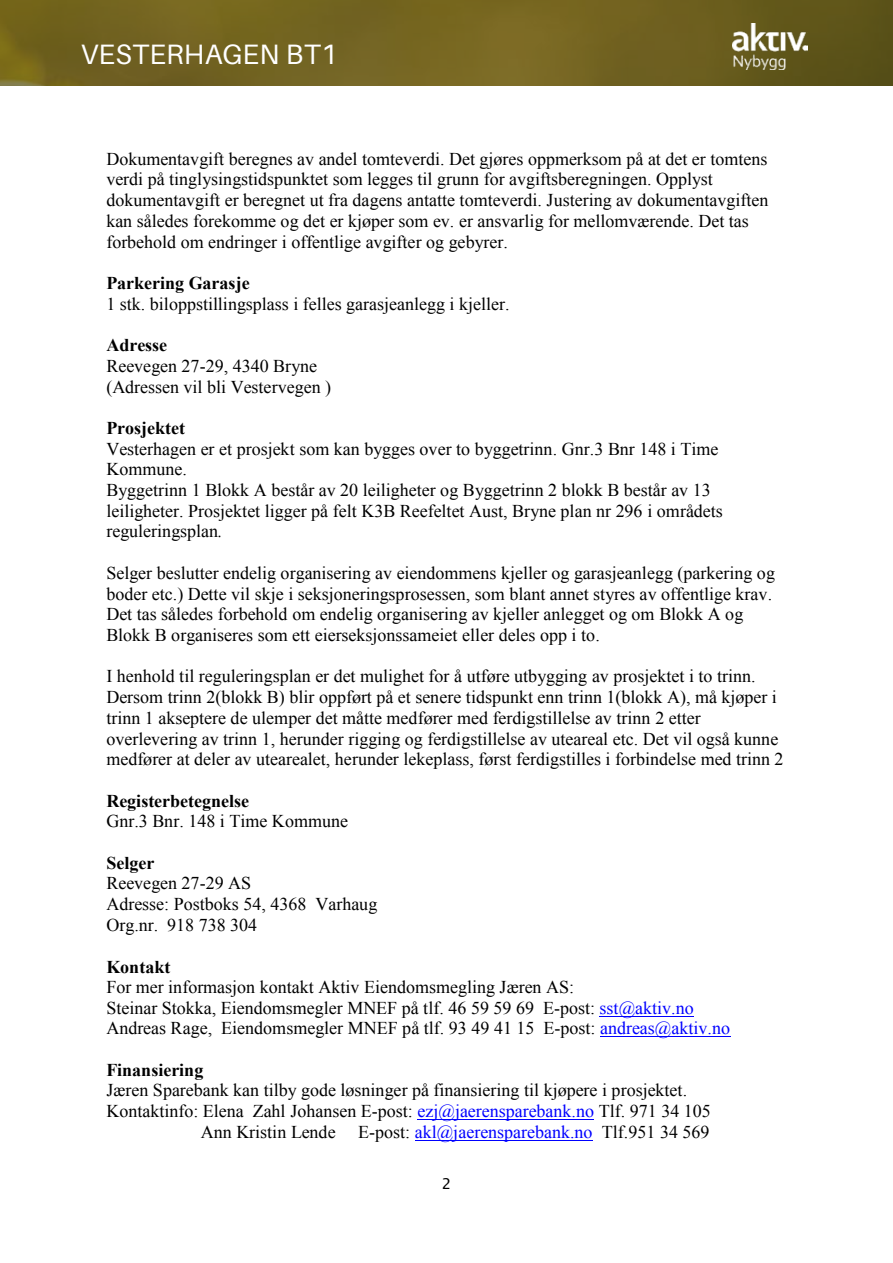
<style>
.page{position:relative;width:893px;height:1263px;background:#fff}
.page>*{position:absolute;margin:0;border:0;box-sizing:border-box;transform-origin:0 0}
.t1{font:28.05px "Aileron";letter-spacing:.01em;color:#fff}
.t2{font:18px/20.7px "Times New Roman";color:#000}
.t3{font:700 18px "Times New Roman";color:#000}
.t4{font:15px "Lucida Sans";color:#000}
.s1{font-style:italic}
.s2{color:#00f}
</style>
<div class="page">
<hr style="left:599px;top:1016px;width:95px;height:1px;background:#00f">
<hr style="left:600px;top:1036px;width:130px;height:1px;background:#00f">
<hr style="left:417px;top:1119px;width:177px;height:1px;background:#00f">
<hr style="left:415px;top:1140px;width:178px;height:1px;background:#00f">
<img style="left:0;top:0;width:893px;height:85px">
<img style="left:733px;top:24px;width:74px;height:46px">
<h1 class="t1" style="left:81px;top:39px;width:258px">VESTERHAGEN BT1</h1>
<p class="t2" style="left:106px;top:148px;width:664px">Dokumentavgift beregnes av andel tomteverdi. Det gjøres oppmerksom på at det er tomtens verdi på tinglysingstidspunktet som legges til grunn for avgiftsberegningen. Opplyst dokumentavgift er beregnet ut fra dagens antatte tomteverdi. Justering av dokumentavgiften kan således forekomme og det er kjøper som ev. er ansvarlig for mellomværende. Det tas forbehold om endringer i offentlige avgifter og gebyrer.</p>
<p class="t3" style="left:106px;top:271px;width:145px">Parkering Garasje</p>
<p class="t2" style="left:106px;top:293px;width:405px">1 stk. biloppstillingsplass i felles garasjeanlegg i kjeller.</p>
<p class="t3" style="left:106px;top:333px;width:62px">Adresse</p>
<p class="t2" style="left:106px;top:355px;width:226px">Reevegen 27-29, 4340 Bryne (Adressen vil bli Vestervegen )</p>
<p class="t3" style="left:106px;top:416px;width:80px">Prosjektet</p>
<p class="t2" style="left:106px;top:438px;width:618px">Vesterhagen er et prosjekt som kan bygges over to byggetrinn. Gnr.3 Bnr 148 i Time Kommune.<br>Byggetrinn 1 Blokk A består av 20 leiligheter og Byggetrinn 2 blokk B består av 13 leiligheter. Prosjektet ligger på felt K3B Reefeltet Aust, Bryne plan nr 296 i områdets reguleringsplan<span class="s1">.</span></p>
<p class="t2" style="left:106px;top:562px;width:670px">Selger beslutter endelig organisering av eiendommens kjeller og garasjeanlegg (parkering og boder etc.) Dette vil skje i seksjoneringsprosessen, som blant annet styres av offentlige krav.<br>Det tas således forbehold om endelig organisering av kjeller anlegget og om Blokk A og Blokk B organiseres som ett eierseksjonssameiet eller deles opp i to.</p>
<p class="t2" style="left:106px;top:666px;width:679px">I henhold til reguleringsplan er det mulighet for å utføre utbygging av prosjektet i to trinn.<br>Dersom trinn 2(blokk B) blir oppført på et senere tidspunkt enn trinn 1(blokk A), må kjøper i trinn 1 akseptere de ulemper det måtte medfører med ferdigstillelse av trinn 2 etter overlevering av trinn 1, herunder rigging og ferdigstillelse av uteareal etc. Det vil også kunne medfører at deler av utearealet, herunder lekeplass, først ferdigstilles i forbindelse med trinn 2</p>
<p class="t3" style="left:106px;top:788px;width:144px">Registerbetegnelse</p>
<p class="t2" style="left:106px;top:811px;width:243px">Gnr.3 Bnr. 148 i Time Kommune</p>
<p class="t3" style="left:106px;top:851px;width:49px">Selger</p>
<p class="t2" style="left:106px;top:873px;width:272px">Reevegen 27-29 AS<br>Adresse: Postboks 54, 4368 Varhaug<br>Org.nr. 918 738 304</p>
<p class="t3" style="left:106px;top:954px;width:65px">Kontakt</p>
<p class="t2" style="left:106px;top:976px;width:625px">For mer informasjon kontakt Aktiv Eiendomsmegling Jæren AS:<br>Steinar Stokka, Eiendomsmegler MNEF på tlf. 46 59 59 69 E-post: <span class="s2">sst@aktiv.no<br></span>Andreas Rage, Eiendomsmegler MNEF på tlf. 93 49 41 15 E-post: <span class="s2">andreas@aktiv.no</span></p>
<p class="t3" style="left:106px;top:1058px;width:98px">Finansiering</p>
<p class="t2" style="left:106px;top:1080px;width:582px">Jæren Sparebank kan tilby gode løsninger på finansiering til kjøpere i prosjektet.</p>
<p class="t2" style="left:106px;top:1100px;width:606px">Kontaktinfo: Elena Zahl Johansen E-post: <span class="s2">ezj@jaerensparebank.no</span> Tlf. 971 34 105</p>
<p class="t2" style="left:201px;top:1121px;width:510px">Ann Kristin Lende E-post: <span class="s2">akl@jaerensparebank.no</span> Tlf.951 34 569</p>
<p class="t4" style="left:442px;top:1175px;width:11px">2</p>
</div>
